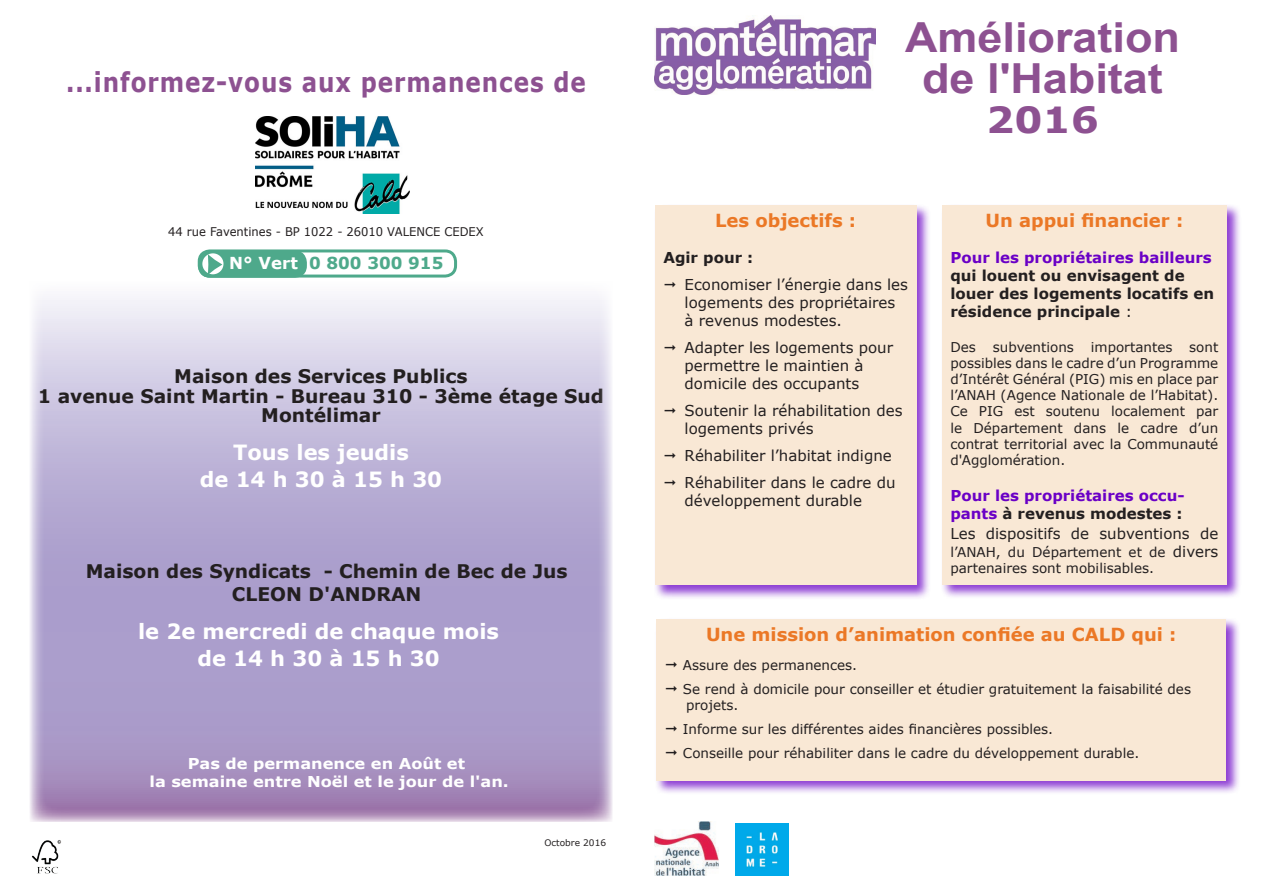
<style>
.page{position:relative;width:1263px;height:893px;background:#fff}
.page>*{position:absolute;margin:0;border:0;box-sizing:border-box;transform-origin:0 0}
.t1{font:700 41.4px/40.5px "Arial";color:#8d5191;text-align:center;scale:1.09 1}
.t2{font:700 36px "Verdana";color:#8d5191;scale:1.1 1}
.t3{font:700 27.3px "Verdana";letter-spacing:.04em;color:#8d5191;scale:.85 1}
.t4{font:700 21px/27px "Verdana";color:#fff;text-align:center}
.t5{font:700 18.75px/19.5px "Verdana";color:#231f20;text-align:center}
.t6{font:700 18px "Verdana";color:#eb7826}
.t7{font:700 16.5px "Verdana";color:#4ea98b}
.t8{font:15px/18px "Verdana";color:#231f20}
.t9{font:700 15px/18px "Verdana";color:#231f20}
.t10{font:700 15px/18px "Verdana";color:#6a00c6}
.t11{font:700 15px/18px "Verdana";color:#fff;text-align:center;scale:1.08 1}
.t12{font:13.5px/16.2px "Verdana";color:#231f20}
.t13{font:12px "Verdana";color:#231f20;scale:.96 1}
.t14{font:9px "Verdana";color:#231f20}
.s1{color:#fff}
.s2{font-weight:400}
.s3{color:#231f20}
.s4{font-size:15px}
</style>
<div class="page">
<svg style="left:30px;top:298px;width:582px;height:524px;background:#baaed3"></svg>
<div style="left:653px;top:203px;width:278px;height:397px;background:#6a00c6;opacity:.75"></div>
<div style="left:655px;top:205px;width:261px;height:380px;background:#f9e8d5"></div>
<div style="left:940px;top:203px;width:301px;height:397px;background:#6a00c6;opacity:.75"></div>
<div style="left:942px;top:205px;width:285px;height:380px;background:#f9e8d5"></div>
<div style="left:654px;top:617px;width:587px;height:178px;background:#6a00c6;opacity:.75"></div>
<div style="left:656px;top:619px;width:570px;height:162px;background:#f9e8d5"></div>
<img style="left:736px;top:823px;width:52px;height:53px">
<img style="left:655px;top:821px;width:64px;height:55px">
<img style="left:32px;top:840px;width:29px;height:34px">
<div style="left:198px;top:249px;width:259px;height:29px;border:3px solid #4ea98b;border-radius:10px"></div>
<div style="left:198px;top:251px;width:109px;height:27px;background:#4ea98b;border-radius:12px"></div>
<div style="left:202px;top:253px;width:21px;height:21px;background:#fff;border-radius:50%"></div>
<svg style="left:208px;top:254px;width:14px;height:21px"></svg>
<img style="left:654px;top:16px;width:222px;height:78px">
<img style="left:255px;top:116px;width:154px;height:98px">
<h3 class="t3" style="left:66px;top:63px;width:613px">...informez-vous aux permanences de</h3>
<p class="t13" style="left:168px;top:223px;width:330px">44 rue Faventines - BP 1022 - 26010 VALENCE CEDEX</p>
<p class="t7" style="left:229px;top:251px;width:216px"><span class="s1">N° Vert</span> 0 800 300 915</p>
<h3 class="t5" style="left:38px;top:366px;width:568px">Maison des Services Publics<br>1 avenue Saint Martin - Bureau 310 - 3ème étage Sud<br>Montélimar</h3>
<h3 class="t4" style="left:200px;top:438px;width:244px">Tous les jeudis<br>de 14 h 30 à 15 h 30</h3>
<h3 class="t5" style="left:86px;top:560px;width:483px;line-height:22.5px">Maison des Syndicats - Chemin de Bec de Jus<br>CLEON D'ANDRAN</h3>
<h3 class="t4" style="left:138px;top:617px;width:362px">le 2e mercredi de chaque mois de 14 h 30 à 15 h 30</h3>
<p class="t11" style="left:149px;top:754px;width:334px">Pas de permanence en Août et<br>la semaine entre Noël et le jour de l'an.</p>
<p class="t14" style="left:544px;top:836px;width:63px">Octobre 2016</p>
<h1 class="t1" style="left:905px;top:19px;width:254px">Amélioration de l'Habitat</h1>
<h2 class="t2" style="left:986px;top:94px;width:104px">2016</h2>
<h3 class="t6" style="left:715px;top:208px;width:143px">Les objectifs :</h3>
<p class="t9" style="left:663px;top:249px;width:91px">Agir pour :</p>
<p class="t8" style="left:685px;top:276px;width:225px;text-indent:-21px">◻ Economiser l’énergie dans les logements des propriétaires à revenus modestes.</p>
<p class="t8" style="left:685px;top:339px;width:210px;text-indent:-21px">◻ Adapter les logements pour permettre le maintien à domicile des occupants</p>
<p class="t8" style="left:685px;top:402px;width:219px;text-indent:-21px">◻ Soutenir la réhabilitation des logements privés</p>
<p class="t8" style="left:663px;top:447px;width:230px">◻ Réhabiliter l’habitat indigne</p>
<p class="t8" style="left:685px;top:474px;width:212px;text-indent:-21px">◻ Réhabiliter dans le cadre du développement durable</p>
<h3 class="t6" style="left:985px;top:208px;width:199px">Un appui financier :</h3>
<p class="t10" style="left:950px;top:249px;width:263px">Pour les propriétaires bailleurs</p>
<p class="t9" style="left:950px;top:267px;width:265px">qui louent ou envisagent de louer des logements locatifs en résidence principale <span class="s2">:</span></p>
<p class="t12" style="left:950px;top:338px;width:269px;text-align:justify">Des subventions importantes sont possibles dans le cadre d’un Programme d’Intérêt Général (PIG) mis en place par l’ANAH (Agence Nationale de l’Habitat).<br>Ce PIG est soutenu localement par le Département dans le cadre d’un contrat territorial avec la Communauté d'Agglomération.</p>
<p class="t10" style="left:950px;top:486px;width:236px">Pour les propriétaires occu&shy;pants <span class="s3">à revenus modestes :</span></p>
<p class="t8" style="left:950px;top:524px;width:269px">Les dispositifs de subventions de</p>
<p class="t12" style="left:950px;top:543px;width:269px">l’ANAH, du Département et de <span class="s4">divers </span>partenaires sont mobilisables.</p>
<h3 class="t6" style="left:706px;top:622px;width:472px">Une mission d’animation confiée au CALD qui :</h3>
<p class="t12" style="left:665px;top:657px;width:194px">◻ Assure des permanences.</p>
<p class="t12" style="left:686px;top:681px;width:506px;text-indent:-21px">◻ Se rend à domicile pour conseiller et étudier gratuitement la faisabilité des projets.</p>
<p class="t12" style="left:665px;top:721px;width:390px">◻ Informe sur les différentes aides financières possibles.</p>
<p class="t12" style="left:665px;top:745px;width:476px">◻ Conseille pour réhabiliter dans le cadre du développement durable.</p>
</div>
